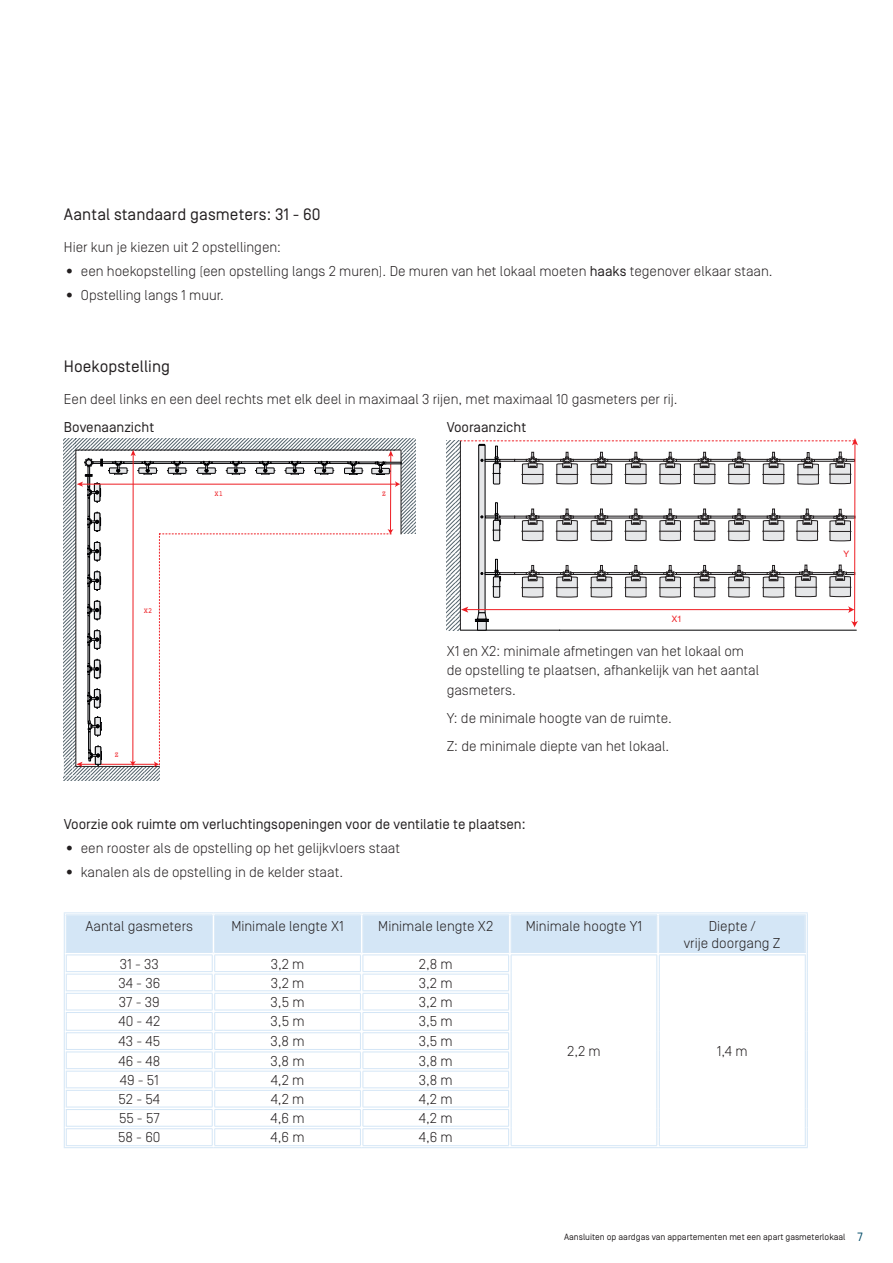
<style>
.page{position:relative;width:893px;height:1263px;background:#fff}
.page>*{position:absolute;margin:0;border:0;box-sizing:border-box;transform-origin:0 0}
.t1{font:16.5px "Simplon BP Regular";letter-spacing:.005em;color:#231f20}
.t2{font:300 14.25px/19.5px "Simplon BP";color:#231f20}
.t3{font:14.25px "Simplon BP Regular";color:#231f20}
.t4{font:9px "Simplon BP Regular";color:#231f20}
.t5{font:8.85px "Helvetica Neue LT Std";color:#ee1d23}
.t6{font:7.65px "Courier";color:#ee1d23;scale:.93 1}
.t7{font:7.65px "Courier";color:#ee1d23}
.s1{font-family:"Simplon BP Regular";font-weight:400}
.s2{font-size:12px;color:#004b68}
</style>
<div class="page">
<hr style="left:64px;top:912px;width:149px;height:1px;background:#d4e6f6">
<hr style="left:64px;top:913px;width:1px;height:41px;background:#d4e6f6">
<hr style="left:213px;top:912px;width:149px;height:1px;background:#d4e6f6">
<hr style="left:362px;top:912px;width:148px;height:1px;background:#d4e6f6">
<hr style="left:510px;top:912px;width:148px;height:1px;background:#d4e6f6">
<hr style="left:658px;top:912px;width:150px;height:1px;background:#d4e6f6">
<hr style="left:807px;top:913px;width:1px;height:41px;background:#d4e6f6">
<hr style="left:510px;top:1147px;width:148px;height:1px;background:#d4e6f6">
<hr style="left:658px;top:1147px;width:150px;height:1px;background:#d4e6f6">
<hr style="left:64px;top:1147px;width:149px;height:1px;background:#d4e6f6">
<hr style="left:213px;top:1147px;width:149px;height:1px;background:#d4e6f6">
<hr style="left:362px;top:1147px;width:148px;height:1px;background:#d4e6f6">
<svg style="left:64px;top:914px;width:744px;height:233px"></svg>
<svg style="left:64px;top:438px;width:351px;height:342px"></svg>
<hr style="left:460px;top:630px;width:396px;height:1px;background:#000002">
<div style="left:479px;top:445px;width:6px;height:168px;background:#e6e7e9"></div>
<div style="left:477px;top:621px;width:9px;height:9px;background:#e6e7e9"></div>
<div style="left:477px;top:621px;width:9px;height:9px;border:1px solid #000002"></div>
<svg style="left:475px;top:613px;width:14px;height:9px"></svg>
<svg style="left:480px;top:503px;width:35px;height:38px"></svg>
<svg style="left:763px;top:509px;width:21px;height:32px"></svg>
<svg style="left:728px;top:509px;width:22px;height:32px"></svg>
<svg style="left:694px;top:509px;width:21px;height:32px"></svg>
<svg style="left:659px;top:509px;width:22px;height:32px"></svg>
<svg style="left:625px;top:509px;width:22px;height:32px"></svg>
<svg style="left:590px;top:509px;width:22px;height:32px"></svg>
<svg style="left:556px;top:509px;width:22px;height:32px"></svg>
<svg style="left:522px;top:509px;width:21px;height:32px"></svg>
<svg style="left:481px;top:559px;width:34px;height:38px"></svg>
<div style="left:515px;top:572px;width:340px;height:2px;border:1px solid #231f20"></div>
<svg style="left:763px;top:565px;width:21px;height:32px"></svg>
<svg style="left:728px;top:565px;width:22px;height:32px"></svg>
<svg style="left:694px;top:565px;width:21px;height:32px"></svg>
<svg style="left:659px;top:565px;width:22px;height:32px"></svg>
<svg style="left:625px;top:565px;width:22px;height:32px"></svg>
<svg style="left:590px;top:565px;width:22px;height:32px"></svg>
<svg style="left:556px;top:565px;width:22px;height:32px"></svg>
<svg style="left:522px;top:565px;width:21px;height:32px"></svg>
<svg style="left:446px;top:441px;width:14px;height:189px"></svg>
<hr style="left:460px;top:441px;width:1px;height:189px;background:#231f20">
<hr style="left:466px;top:609px;width:384px;height:1px;background:#ee1d23">
<svg style="left:461px;top:607px;width:7px;height:6px"></svg>
<svg style="left:848px;top:606px;width:6px;height:7px"></svg>
<hr style="left:854px;top:443px;width:1px;height:180px;background:#ee1d23">
<svg style="left:851px;top:621px;width:7px;height:6px"></svg>
<svg style="left:460px;top:438px;width:398px;height:46px"></svg>
<svg style="left:796px;top:509px;width:22px;height:32px"></svg>
<svg style="left:829px;top:509px;width:22px;height:32px"></svg>
<svg style="left:795px;top:565px;width:22px;height:32px"></svg>
<svg style="left:829px;top:565px;width:22px;height:32px"></svg>
<p class="t1" style="left:64px;top:205px;width:258px">Aantal standaard gasmeters: 31 - 60</p>
<p class="t2" style="left:64px;top:237px;width:219px">Hier kun je kiezen uit 2 opstellingen:</p>
<p class="t2" style="left:64px;top:261px;width:710px">• een hoekopstelling (een opstelling langs 2 muren). De muren van het lokaal moeten <span class="s1">haaks</span> tegenover elkaar staan.</p>
<p class="t2" style="left:64px;top:285px;width:161px">• Opstelling langs 1 muur.</p>
<p class="t1" style="left:64px;top:356px;width:108px">Hoekopstelling</p>
<p class="t2" style="left:64px;top:389px;width:615px">Een deel links en een deel rechts met elk deel in maximaal 3 rijen, met maximaal 10 gasmeters per rij.</p>
<p class="t3" style="left:64px;top:419px;width:92px">Bovenaanzicht</p>
<p class="t3" style="left:447px;top:419px;width:81px">Vooraanzicht</p>
<p class="t6" style="left:144px;top:605px;width:11px">X2</p>
<p class="t7" style="left:114px;top:748px;width:6px">Z</p>
<p class="t6" style="left:214px;top:488px;width:11px">X1</p>
<p class="t7" style="left:382px;top:488px;width:6px">Z</p>
<p class="t5" style="left:672px;top:613px;width:12px">X1</p>
<p class="t2" style="left:447px;top:641px;width:314px">X1 en X2: minimale afmetingen van het lokaal om de opstelling te plaatsen, afhankelijk van het aantal gasmeters.</p>
<p class="t2" style="left:447px;top:704px;width:227px;line-height:28px">Y: de minimale hoogte van de ruimte.<br>Z: de minimale diepte van het lokaal.</p>
<p class="t3" style="left:64px;top:816px;width:463px">Voorzie ook ruimte om verluchtingsopeningen voor de ventilatie te plaatsen:</p>
<p class="t2" style="left:64px;top:838px;width:338px">• een rooster als de opstelling op het gelijkvloers staat</p>
<p class="t2" style="left:64px;top:862px;width:281px">• kanalen als de opstelling in de kelder staat.</p>
<p class="t2" style="left:86px;top:916px;width:109px">Aantal gasmeters</p>
<p class="t2" style="left:231px;top:916px;width:114px">Minimale lengte X1</p>
<p class="t2" style="left:378px;top:916px;width:116px">Minimale lengte X2</p>
<p class="t2" style="left:526px;top:916px;width:118px">Minimale hoogte Y1</p>
<p class="t2" style="left:684px;top:917px;width:98px;line-height:17.1px;text-align:center">Diepte /<br>vrije doorgang Z</p>
<p class="t2" style="left:120px;top:954px;width:41px">31 - 33</p>
<p class="t2" style="left:271px;top:954px;width:35px">3,2 m</p>
<p class="t2" style="left:419px;top:954px;width:35px">2,8 m</p>
<p class="t2" style="left:118px;top:973px;width:43px">34 - 36</p>
<p class="t2" style="left:271px;top:973px;width:35px">3,2 m</p>
<p class="t2" style="left:419px;top:973px;width:35px">3,2 m</p>
<p class="t2" style="left:119px;top:992px;width:42px">37 - 39</p>
<p class="t2" style="left:271px;top:992px;width:35px">3,5 m</p>
<p class="t2" style="left:419px;top:992px;width:35px">3,2 m</p>
<p class="t2" style="left:119px;top:1011px;width:43px">40 - 42</p>
<p class="t2" style="left:271px;top:1011px;width:35px">3,5 m</p>
<p class="t2" style="left:419px;top:1011px;width:35px">3,5 m</p>
<p class="t2" style="left:119px;top:1031px;width:43px">43 - 45</p>
<p class="t2" style="left:271px;top:1031px;width:35px">3,8 m</p>
<p class="t2" style="left:419px;top:1031px;width:35px">3,5 m</p>
<p class="t2" style="left:118px;top:1051px;width:43px">46 - 48</p>
<p class="t2" style="left:271px;top:1051px;width:35px">3,8 m</p>
<p class="t2" style="left:419px;top:1051px;width:35px">3,8 m</p>
<p class="t2" style="left:120px;top:1070px;width:41px">49 - 51</p>
<p class="t2" style="left:271px;top:1070px;width:35px">4,2 m</p>
<p class="t2" style="left:419px;top:1070px;width:35px">3,8 m</p>
<p class="t2" style="left:119px;top:1089px;width:43px">52 - 54</p>
<p class="t2" style="left:271px;top:1089px;width:35px">4,2 m</p>
<p class="t2" style="left:419px;top:1089px;width:35px">4,2 m</p>
<p class="t2" style="left:119px;top:1108px;width:42px">55 - 57</p>
<p class="t2" style="left:271px;top:1108px;width:35px">4,6 m</p>
<p class="t2" style="left:419px;top:1108px;width:35px">4,2 m</p>
<p class="t2" style="left:118px;top:1127px;width:44px">58 - 60</p>
<p class="t2" style="left:271px;top:1127px;width:35px">4,6 m</p>
<p class="t2" style="left:419px;top:1127px;width:35px">4,6 m</p>
<p class="t2" style="left:567px;top:1041px;width:35px">2,2 m</p>
<p class="t2" style="left:717px;top:1041px;width:32px">1,4 m</p>
<p class="t5" style="left:843px;top:548px;width:7px">Y</p>
<p class="t4" style="left:564px;top:1232px;width:300px">Aansluiten op aardgas van appartementen met een apart gasmeterlokaal <span class="s2">7</span></p>
</div>
